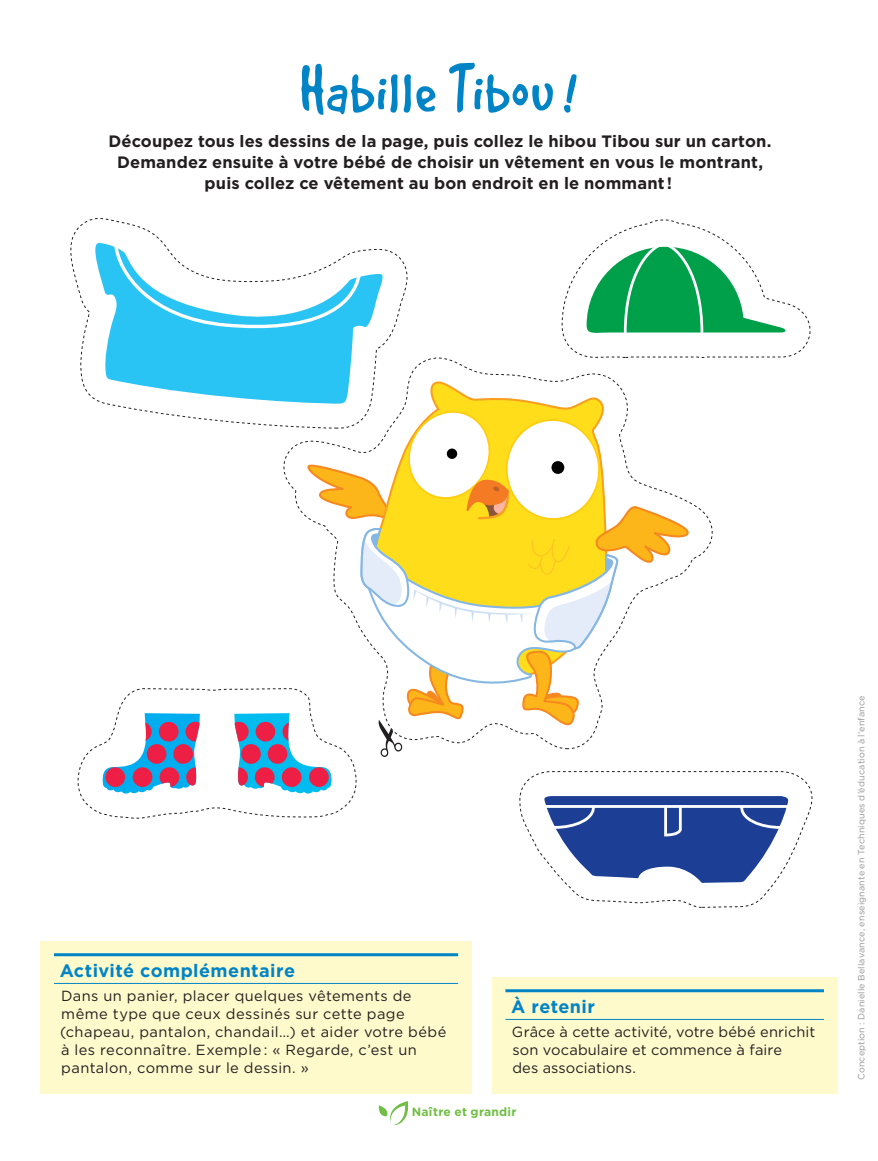
<style>
.page{position:relative;width:878px;height:1161px;background:#fff}
.page>*{position:absolute;margin:0;border:0;box-sizing:border-box;transform-origin:0 0}
.titre_de_page{font:60px "Good Dog";letter-spacing:.03em;color:#0084c6}
.sous-sou-titre_à{font:700 18px "Gotham";letter-spacing:.025em;color:#0084c6}
.instructions{font:700 16.5px/21px "Gotham";letter-spacing:.005em;color:#231f20;text-align:center}
.t1{font:14.7px/18px "Gotham";letter-spacing:.025em;color:#231f20}
.t2{font:14.7px/18px "Gotham";letter-spacing:.005em;color:#231f20}
.t3{font:700 12px "Gotham";letter-spacing:.02em;color:#70be44}
.t4{font:9px "Gotham";letter-spacing:.015em;color:#939498}
.s1{font-size:78px}
</style>
<div class="page">
<svg style="left:378px;top:1101px;width:31px;height:25px"></svg>
<div style="left:492px;top:977px;width:345px;height:117px;background:#fffacb"></div>
<hr style="left:505px;top:989px;width:319px;height:3px;background:#0084c6">
<hr style="left:505px;top:1019px;width:319px;height:1px;background:#0084c6">
<div style="left:40px;top:941px;width:431px;height:153px;background:#fffacb"></div>
<hr style="left:54px;top:953px;width:404px;height:3px;background:#0084c6">
<hr style="left:54px;top:983px;width:404px;height:1px;background:#0084c6">
<svg style="left:411px;top:357px;width:217px;height:50px"></svg>
<svg style="left:561px;top:219px;width:250px;height:139px"></svg>
<svg style="left:70px;top:218px;width:341px;height:189px"></svg>
<svg style="left:77px;top:407px;width:736px;height:501px"></svg>
<p class="titre_de_page" style="left:300px;top:62px;width:278px"><span class="s1">H</span>abille <span class="s1">T</span>ibou!</p>
<p class="instructions" style="left:108px;top:130px;width:664px">Découpez tous les dessins de la page, puis collez le hibou Tibou sur un carton.<br>Demandez ensuite à votre bébé de choisir un vêtement en vous le montrant, puis collez ce vêtement au bon endroit en le nommant !</p>
<p class="sous-sou-titre_à" style="left:60px;top:960px;width:237px">Activité complémentaire</p>
<p class="t1" style="left:60px;top:987px;width:387px">Dans un panier, placer quelques vêtements de même type que ceux dessinés sur cette page (chapeau, pantalon, chandail…) et aider votre bébé à les reconnaître. Exemple : « Regarde, c’est un pantalon, comme sur le dessin. »</p>
<p class="sous-sou-titre_à" style="left:511px;top:996px;width:85px">À retenir</p>
<p class="t2" style="left:512px;top:1023px;width:305px">Grâce à cette activité, votre bébé enrichit son vocabulaire et commence à faire<br>des associations.</p>
<p class="t3" style="left:412px;top:1105px;width:106px">Naître et grandir</p>
<p class="t4" style="left:856px;top:1080px;width:386px;rotate:-90deg">Conception : Danielle Bellavance, enseignante en Techniques d’éducation à l’enfance</p>
</div>
